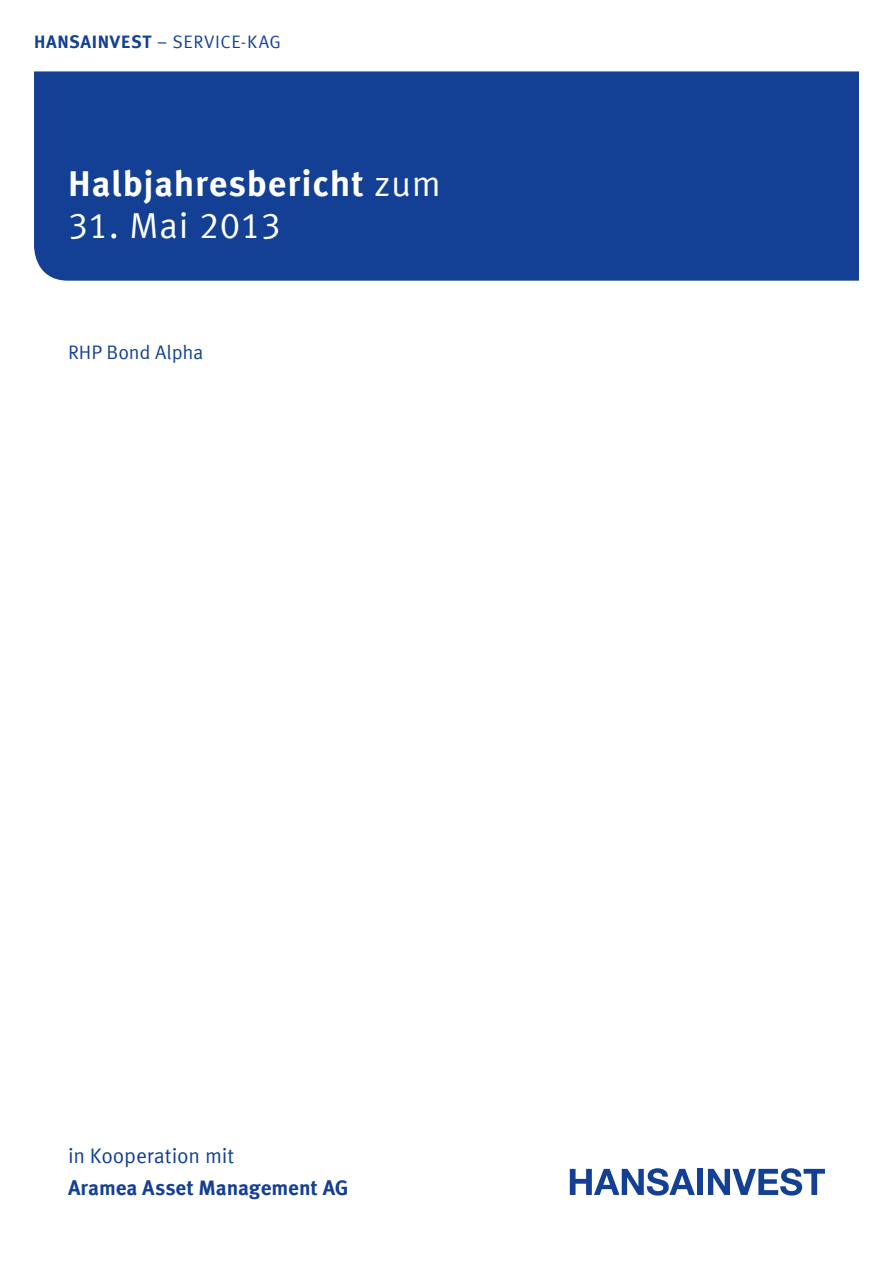
<style>
.page{position:relative;width:893px;height:1263px;background:#fff}
.page>*{position:absolute;margin:0;border:0;box-sizing:border-box;transform-origin:0 0}
.t1{font:700 36px "Meta Offc Pro";letter-spacing:.02em;color:#fff}
.t2{font:36px "Meta Offc Pro Norm";letter-spacing:.01em;color:#fff}
.t3{font:700 21px "Meta Offc Pro";letter-spacing:-.005em;color:#134094}
.t4{font:21px "Meta Offc Pro Norm";letter-spacing:-.005em;color:#134094}
.t5{font:19.5px "Meta Offc Pro Norm";color:#134094}
.t6{font:18px "Meta Offc Pro Norm";letter-spacing:.03em;color:#134094}
.s1{font-family:"Meta Offc Pro";font-weight:700}
.s2{font-family:"Meta Offc Pro Norm";font-weight:400}
</style>
<div class="page">
<div style="left:34px;top:71px;width:825px;height:210px;background:#134094"></div>
<svg style="left:570px;top:1168px;width:125px;height:27px"></svg>
<div style="left:697px;top:1169px;width:6px;height:26px;background:#134094"></div>
<svg style="left:708px;top:1168px;width:117px;height:27px"></svg>
<p class="t6" style="left:34px;top:28px;width:249px"><span class="s1">HANSAINVEST</span> – SERVICE-KAG</p>
<h1 class="t1" style="left:68px;top:155px;width:374px">Halbjahresbericht <span class="s2">zum</span></h1>
<h1 class="t2" style="left:68px;top:198px;width:215px">31. Mai 2013</h1>
<p class="t5" style="left:68px;top:338px;width:137px">RHP Bond Alpha</p>
<p class="t4" style="left:68px;top:1140px;width:168px">in Kooperation mit</p>
<p class="t3" style="left:68px;top:1171px;width:282px">Aramea Asset Management AG</p>
</div>
